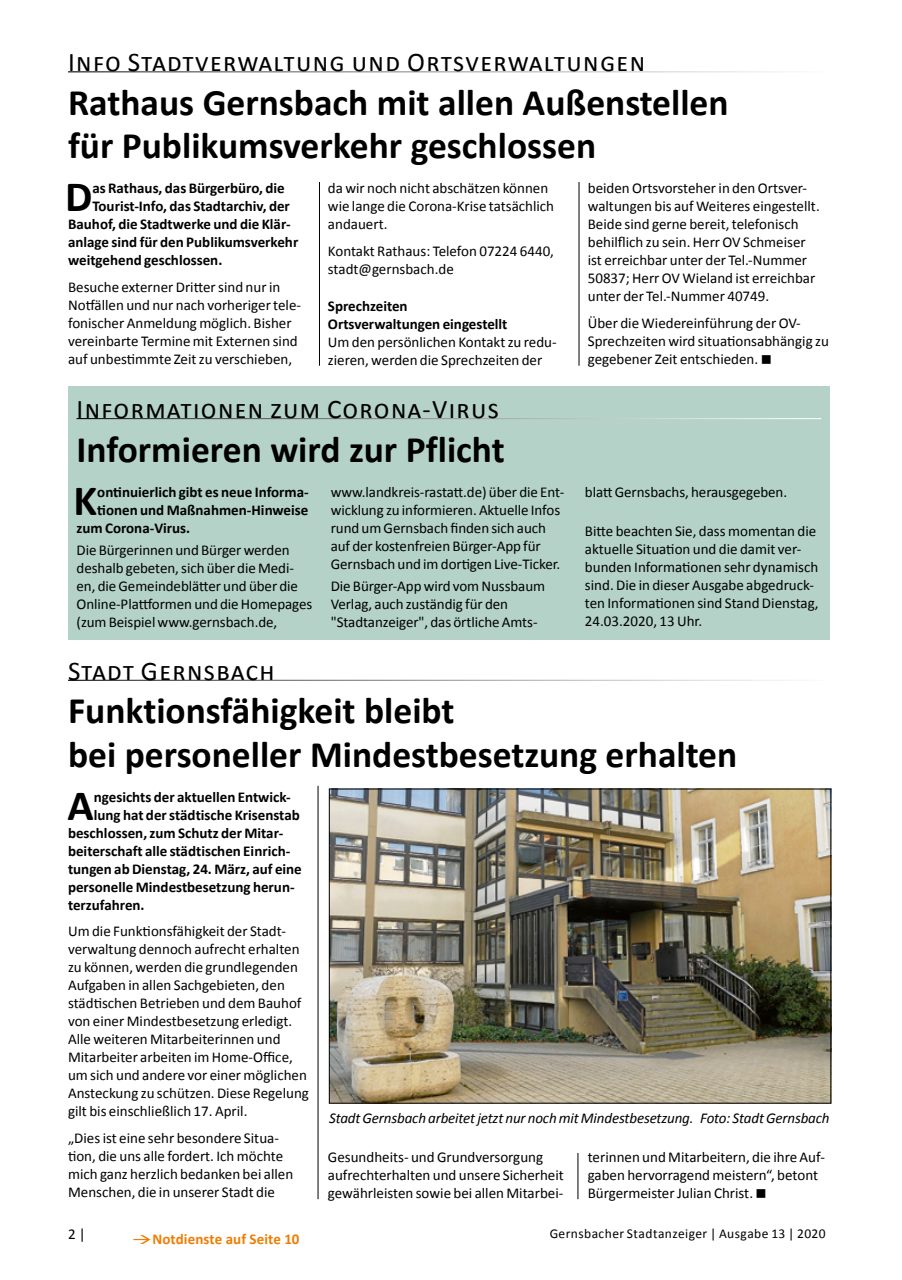
<style>
.page{position:relative;width:902px;height:1280px;background:#fff}
.page>*{position:absolute;margin:0;border:0;box-sizing:border-box;transform-origin:0 0}
.t1{font:700 43.35px "Calibri";color:#000}
.t2{font:700 37.5px/43.5px "Calibri";color:#000}
.t3{font:27px "Calibri";letter-spacing:.05em;color:#000}
.t4{font:15px/18px "Calibri";color:#000}
.t5{font:700 15px/18px "Calibri";color:#000}
.t6{font:italic 15px "Calibri";letter-spacing:-.01em;color:#000}
.t7{font:700 15px "Calibri";letter-spacing:.005em;color:#ef7d00}
.t8{font:13.5px "Calibri";letter-spacing:.025em;color:#000}
</style>
<div class="page">
<hr style="left:578px;top:182px;width:1px;height:184px;background:#000">
<hr style="left:319px;top:182px;width:1px;height:184px;background:#000">
<div style="left:68px;top:386px;width:761px;height:253px;background:#b4d2c8"></div>
<hr style="left:76px;top:418px;width:745px;height:1px;background:#fff">
<img style="left:331px;top:791px;width:498px;height:310px">
<div style="left:329px;top:789px;width:502px;height:314px;border:1px solid #000"></div>
<hr style="left:317px;top:786px;width:1px;height:413px;background:#000">
<hr style="left:577px;top:1153px;width:1px;height:46px;background:#000">
<h3 class="t3" style="left:68px;top:45px;width:578px">Info Stadtverwaltung und Ortsverwaltungen</h3>
<h2 class="t2" style="left:68px;top:81px;width:662px">Rathaus Gernsbach mit allen Außenstellen für Publikumsverkehr geschlossen</h2>
<h1 class="t1" style="left:65px;top:169px;width:29px">D</h1>
<p class="t5" style="left:92px;top:179px;width:194px">as Rathaus, das Bürgerbüro, die</p>
<p class="t4" style="left:328px;top:179px;width:228px">da wir noch nicht abschätzen können wie lange die Corona-Krise tatsächlich andauert.</p>
<p class="t4" style="left:328px;top:242px;width:227px">Kontakt Rathaus: Telefon 07224 6440, stadt@gernsbach.de</p>
<p class="t5" style="left:328px;top:297px;width:181px">Sprechzeiten<br>Ortsverwaltungen eingestellt</p>
<p class="t4" style="left:328px;top:333px;width:230px">Um den persönlichen Kontakt zu redu&shy;zieren, werden die Sprechzeiten der</p>
<p class="t4" style="left:587px;top:179px;width:233px">beiden Ortsvorsteher in den Ortsver&shy;waltungen bis auf Weiteres eingestellt.<br>Beide sind gerne bereit, telefonisch behilflich zu sein. Herr OV Schmeiser ist erreichbar unter der Tel.-Nummer 50837; Herr OV Wieland ist erreichbar unter der Tel.-Nummer 40749.</p>
<p class="t4" style="left:587px;top:314px;width:242px">Über die Wiedereinführung der OV-<br>Sprechzeiten wird situationsabhängig zu gegebener Zeit entschieden. ■</p>
<p class="t5" style="left:92px;top:197px;width:199px">Tourist-Info, das Stadtarchiv, der</p>
<p class="t5" style="left:68px;top:215px;width:224px">Bauhof, die Stadtwerke und die Klär-</p>
<p class="t5" style="left:68px;top:233px;width:232px">anlage sind für den Publikumsverkehr</p>
<p class="t5" style="left:68px;top:251px;width:156px">weitgehend geschlossen.</p>
<p class="t4" style="left:68px;top:278px;width:234px">Besuche externer Dritter sind nur in Notfällen und nur nach vorheriger tele&shy;fonischer Anmeldung möglich. Bisher vereinbarte Termine mit Externen sind auf unbestimmte Zeit zu verschieben,</p>
<h3 class="t3" style="left:76px;top:392px;width:424px">Informationen zum Corona-Virus</h3>
<h2 class="t2" style="left:76px;top:427px;width:429px">Informieren wird zur Pflicht</h2>
<h1 class="t1" style="left:74px;top:472px;width:25px">K</h1>
<p class="t5" style="left:97px;top:482px;width:213px">ontinuierlich gibt es neue Informa-</p>
<p class="t4" style="left:331px;top:483px;width:235px">www.landkreis-rastatt.de) über die Ent&shy;wicklung zu informieren. Aktuelle Infos rund um Gernsbach finden sich auch auf der kostenfreien Bürger-App für Gernsbach und im dortigen Live-Ticker.</p>
<p class="t4" style="left:331px;top:577px;width:216px">Die Bürger-App wird vom Nussbaum<br>Verlag, auch zuständig für den "Stadtanzeiger", das örtliche Amts-</p>
<p class="t5" style="left:97px;top:500px;width:213px">tionen und Maßnahmen-Hinweise</p>
<p class="t5" style="left:76px;top:518px;width:115px">zum Corona-Virus.</p>
<p class="t4" style="left:76px;top:541px;width:237px">Die Bürgerinnen und Bürger werden deshalb gebeten, sich über die Medi&shy;en, die Gemeindeblätter und über die Online-Plattformen und die Homepages (zum Beispiel www.gernsbach.de,</p>
<p class="t4" style="left:585px;top:483px;width:204px">blatt Gernsbachs, herausgegeben.</p>
<p class="t4" style="left:585px;top:522px;width:235px">Bitte beachten Sie, dass momentan die aktuelle Situation und die damit ver&shy;bunden Informationen sehr dynamisch sind. Die in dieser Ausgabe abgedruck&shy;ten Informationen sind Stand Dienstag, 24.03.2020, 13 Uhr.</p>
<h3 class="t3" style="left:68px;top:654px;width:208px">Stadt Gernsbach</h3>
<h2 class="t2" style="left:68px;top:689px;width:670px">Funktionsfähigkeit bleibt<br>bei personeller Mindestbesetzung erhalten</h2>
<h1 class="t1" style="left:67px;top:778px;width:28px">A</h1>
<p class="t5" style="left:94px;top:788px;width:198px">ngesichts der aktuellen Entwick-</p>
<p class="t5" style="left:94px;top:806px;width:207px">lung hat der städtische Krisenstab</p>
<p class="t5" style="left:68px;top:824px;width:217px">beschlossen, zum Schutz der Mitar-</p>
<p class="t5" style="left:68px;top:842px;width:224px">beiterschaft alle städtischen Einrich-</p>
<p class="t5" style="left:68px;top:860px;width:235px">tungen ab Dienstag, 24. März, auf eine</p>
<p class="t5" style="left:68px;top:878px;width:228px">personelle Mindestbesetzung herun-</p>
<p class="t5" style="left:68px;top:896px;width:78px">terzufahren.</p>
<p class="t4" style="left:68px;top:922px;width:242px">Um die Funktionsfähigkeit der Stadt&shy;verwaltung dennoch aufrecht erhalten zu können, werden die grundlegenden Aufgaben in allen Sachgebieten, den städtischen Betrieben und dem Bauhof von einer Mindestbesetzung erledigt.<br>Alle weiteren Mitarbeiterinnen und Mitarbeiter arbeiten im Home-Office, um sich und andere vor einer möglichen Ansteckung zu schützen. Diese Regelung gilt bis einschließlich 17. April.</p>
<p class="t4" style="left:68px;top:1129px;width:227px">„Dies ist eine sehr besondere Situa&shy;tion, die uns alle fordert. Ich möchte mich ganz herzlich bedanken bei allen Menschen, die in unserer Stadt die</p>
<p class="t6" style="left:329px;top:1108px;width:502px">Stadt Gernsbach arbeitet jetzt nur noch mit Mindestbesetzung. Foto: Stadt Gernsbach</p>
<p class="t4" style="left:328px;top:1148px;width:237px">Gesundheits- und Grundversorgung aufrechterhalten und unsere Sicherheit gewährleisten sowie bei allen Mitarbei-</p>
<p class="t4" style="left:587px;top:1148px;width:239px">terinnen und Mitarbeitern, die ihre Auf&shy;gaben hervorragend meistern“, betont<br>Bürgermeister Julian Christ. ■</p>
<p class="t4" style="left:68px;top:1225px;width:19px">2 |</p>
<p class="t8" style="left:549px;top:1225px;width:277px">Gernsbacher Stadtanzeiger | Ausgabe 13 | 2020</p>
<p class="t7" style="left:152px;top:1229px;width:149px">Notdienste auf Seite 10</p>
</div>
